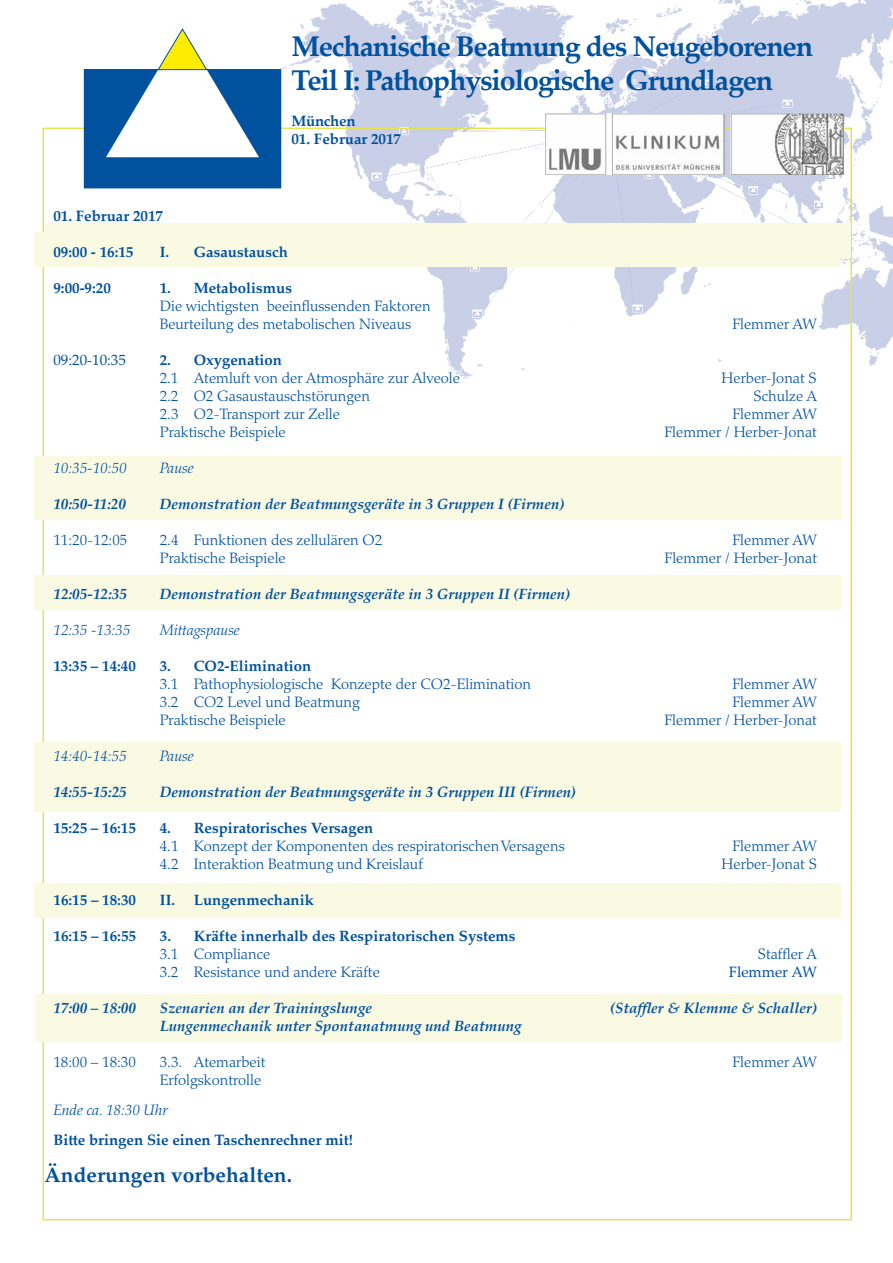
<style>
.page{position:relative;width:893px;height:1263px;background:#fff}
.page>*{position:absolute;margin:0;border:0;box-sizing:border-box;transform-origin:0 0}
.t1{font:700 28.5px/34.2px "Palatino Linotype";letter-spacing:-.04em;color:#00519e}
.t2{font:700 21px "Palatino LT Std";color:#00519e}
.t3{font:300 15px/18px "Palatino LT Std";color:#00519e}
.t4{font:italic 700 15px "Palatino LT Std";color:#00519e}
.t5{font:700 15px "Palatino LT Std";color:#00519e}
.t6{font:italic 300 15px "Palatino LT Std";color:#00519e}
.t7{font:700 15px "Palatino Linotype";color:#00519e}
.t8{font:italic 700 15px "Palatino Linotype";color:#00519e}
.t9{font:15px "Palatino Linotype";color:#00519e}
.t10{font:700 15px "Palatino Linotype";letter-spacing:-.02em;color:#00519e}
</style>
<div class="page">
<img style="left:281px;top:0;width:612px;height:379px">
<div style="left:44px;top:223px;width:806px;height:34px;background:#fafae3"></div>
<div style="left:84px;top:70px;width:197px;height:118px;background:#00519e"></div>
<svg style="left:106px;top:29px;width:153px;height:128px"></svg>
<div style="left:35px;top:994px;width:806px;height:48px;background:#fafae3"></div>
<div style="left:34px;top:884px;width:806px;height:34px;background:#fafae3"></div>
<div style="left:34px;top:742px;width:806px;height:70px;background:#fafae3"></div>
<div style="left:34px;top:575px;width:806px;height:34px;background:#fafae3"></div>
<div style="left:34px;top:456px;width:807px;height:64px;background:#fafae3"></div>
<div style="left:34px;top:233px;width:807px;height:34px;background:#fafae3"></div>
<img style="left:545px;top:113px;width:179px;height:61px">
<img style="left:731px;top:113px;width:113px;height:61px">
<h1 class="t1" style="left:291px;top:28px;width:523px">Mechanische Beatmung des Neugeborenen<br>Teil I: Pathophysiologische Grundlagen</h1>
<p class="t10" style="left:291px;top:111px;width:66px">München</p>
<p class="t7" style="left:291px;top:129px;width:111px">01. Februar 2017</p>
<p class="t7" style="left:53px;top:205px;width:111px">01. Februar 2017</p>
<p class="t5" style="left:53px;top:243px;width:81px">09:00 - 16:15</p>
<p class="t5" style="left:160px;top:243px;width:130px">I. Gasaustausch</p>
<p class="t5" style="left:53px;top:279px;width:59px">9:00-9:20</p>
<p class="t5" style="left:160px;top:279px;width:134px">1. Metabolismus</p>
<p class="t3" style="left:160px;top:297px;width:272px">Die wichtigsten beeinflussenden Faktoren<br>Beurteilung des metabolischen Niveaus</p>
<p class="t3" style="left:732px;top:315px;width:86px">Flemmer AW</p>
<p class="t9" style="left:53px;top:349px;width:74px">09:20-10:35</p>
<p class="t5" style="left:160px;top:351px;width:124px">2. Oxygenation</p>
<p class="t3" style="left:160px;top:369px;width:302px">2.1 Atemluft von der Atmosphäre zur Alveole</p>
<p class="t3" style="left:721px;top:369px;width:97px">Herber-Jonat S</p>
<p class="t3" style="left:160px;top:387px;width:212px">2.2 O2 Gasaustauschstörungen</p>
<p class="t3" style="left:753px;top:387px;width:65px">Schulze A</p>
<p class="t3" style="left:160px;top:405px;width:182px">2.3 O2-Transport zur Zelle</p>
<p class="t3" style="left:732px;top:405px;width:86px">Flemmer AW</p>
<p class="t3" style="left:160px;top:423px;width:128px">Praktische Beispiele</p>
<p class="t3" style="left:664px;top:423px;width:154px">Flemmer / Herber-Jonat</p>
<p class="t6" style="left:53px;top:459px;width:75px">10:35-10:50</p>
<p class="t6" style="left:160px;top:459px;width:35px">Pause</p>
<p class="t4" style="left:53px;top:495px;width:74px">10:50-11:20</p>
<p class="t4" style="left:160px;top:495px;width:406px">Demonstration der Beatmungsgeräte in 3 Gruppen I (Firmen)</p>
<p class="t3" style="left:53px;top:531px;width:75px">11:20-12:05</p>
<p class="t3" style="left:160px;top:531px;width:224px">2.4 Funktionen des zellulären O2</p>
<p class="t3" style="left:732px;top:531px;width:86px">Flemmer AW</p>
<p class="t3" style="left:160px;top:549px;width:128px">Praktische Beispiele</p>
<p class="t3" style="left:664px;top:549px;width:154px">Flemmer / Herber-Jonat</p>
<p class="t4" style="left:54px;top:585px;width:75px">12:05-12:35</p>
<p class="t4" style="left:160px;top:585px;width:412px">Demonstration der Beatmungsgeräte in 3 Gruppen II (Firmen)</p>
<p class="t6" style="left:54px;top:621px;width:78px">12:35 -13:35</p>
<p class="t6" style="left:160px;top:621px;width:81px">Mittagspause</p>
<p class="t5" style="left:53px;top:657px;width:84px">13:35 – 14:40</p>
<p class="t5" style="left:160px;top:657px;width:153px">3. CO2-Elimination</p>
<p class="t3" style="left:160px;top:675px;width:373px">3.1 Pathophysiologische Konzepte der CO2-Elimination</p>
<p class="t3" style="left:732px;top:675px;width:86px">Flemmer AW</p>
<p class="t3" style="left:160px;top:693px;width:202px">3.2 CO2 Level und Beatmung</p>
<p class="t3" style="left:732px;top:693px;width:86px">Flemmer AW</p>
<p class="t3" style="left:160px;top:711px;width:128px">Praktische Beispiele</p>
<p class="t3" style="left:664px;top:711px;width:154px">Flemmer / Herber-Jonat</p>
<p class="t6" style="left:53px;top:747px;width:75px">14:40-14:55</p>
<p class="t6" style="left:160px;top:747px;width:35px">Pause</p>
<p class="t8" style="left:53px;top:781px;width:75px">14:55-15:25</p>
<p class="t8" style="left:160px;top:781px;width:418px">Demonstration der Beatmungsgeräte in 3 Gruppen III (Firmen)</p>
<p class="t5" style="left:53px;top:819px;width:84px">15:25 – 16:15</p>
<p class="t5" style="left:160px;top:819px;width:215px">4. Respiratorisches Versagen</p>
<p class="t3" style="left:160px;top:837px;width:407px">4.1 Konzept der Komponenten des respiratorischen Versagens</p>
<p class="t3" style="left:732px;top:837px;width:86px">Flemmer AW</p>
<p class="t3" style="left:160px;top:855px;width:264px">4.2 Interaktion Beatmung und Kreislauf</p>
<p class="t3" style="left:722px;top:855px;width:97px">Herber-Jonat S</p>
<p class="t5" style="left:54px;top:891px;width:84px">16:15 – 18:30</p>
<p class="t5" style="left:160px;top:891px;width:156px">II. Lungenmechanik</p>
<p class="t5" style="left:54px;top:927px;width:84px">16:15 – 16:55</p>
<p class="t5" style="left:160px;top:927px;width:357px">3. Kräfte innerhalb des Respiratorischen Systems</p>
<p class="t3" style="left:160px;top:945px;width:112px">3.1 Compliance</p>
<p class="t3" style="left:758px;top:945px;width:61px">Staffler A</p>
<p class="t3" style="left:160px;top:963px;width:222px">3.2 Resistance und andere Kräfte</p>
<p class="t9" style="left:729px;top:961px;width:90px">Flemmer AW</p>
<p class="t4" style="left:53px;top:999px;width:84px">17:00 – 18:00</p>
<p class="t4" style="left:160px;top:999px;width:214px">Szenarien an der Trainingslunge</p>
<p class="t4" style="left:610px;top:999px;width:208px">(Staffler &amp; Klemme &amp; Schaller)</p>
<p class="t4" style="left:160px;top:1017px;width:363px">Lungenmechanik unter Spontanatmung und Beatmung</p>
<p class="t3" style="left:53px;top:1053px;width:84px">18:00 – 18:30</p>
<p class="t3" style="left:160px;top:1053px;width:107px">3.3. Atemarbeit</p>
<p class="t3" style="left:732px;top:1053px;width:86px">Flemmer AW</p>
<p class="t3" style="left:160px;top:1071px;width:103px">Erfolgskontrolle</p>
<p class="t6" style="left:53px;top:1101px;width:116px">Ende ca. 18:30 Uhr</p>
<p class="t7" style="left:53px;top:1129px;width:301px">Bitte bringen Sie einen Taschenrechner mit!</p>
<h2 class="t2" style="left:45px;top:1162px;width:249px">Änderungen vorbehalten.</h2>
</div>
